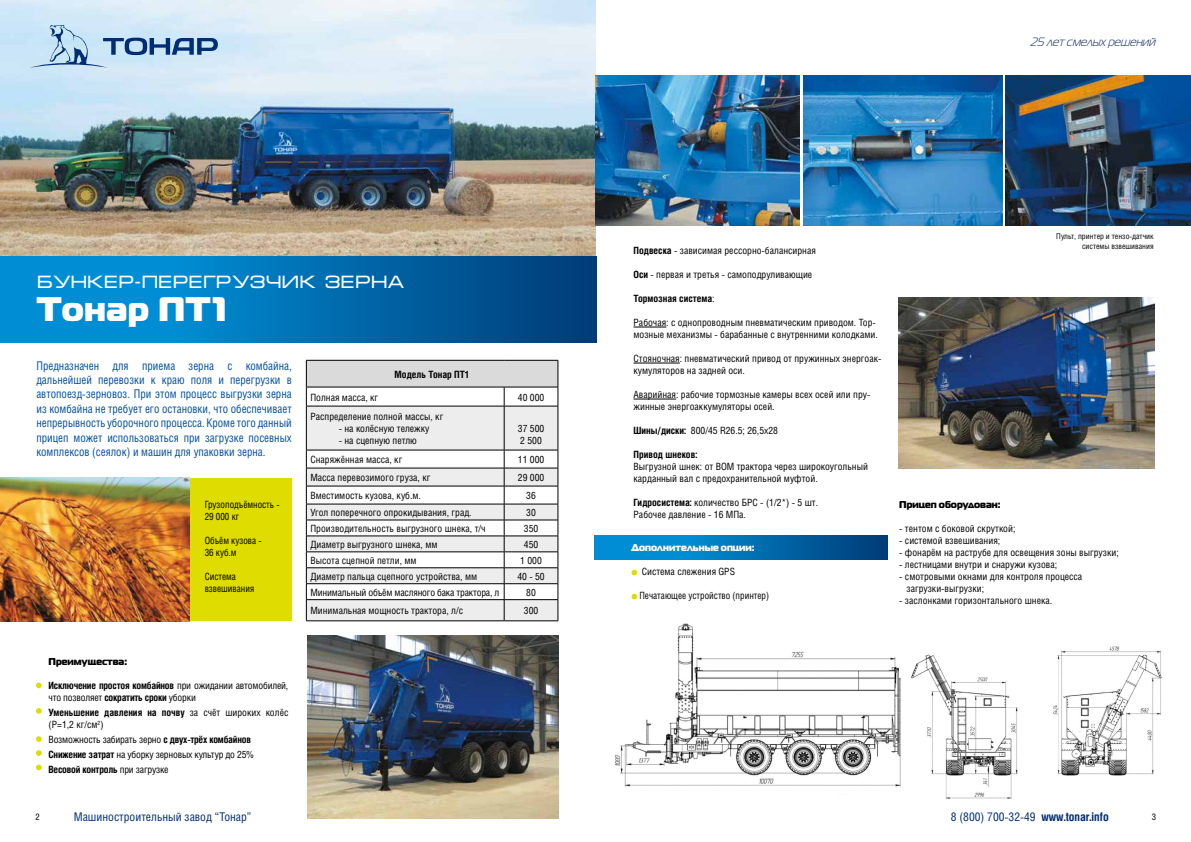
<style>
.page{position:relative;width:1191px;height:842px;background:#fff}
.page>*{position:absolute;margin:0;border:0;box-sizing:border-box;transform-origin:0 0}
.t1{font:34px "Magistral Black C";letter-spacing:.02em;color:#fff}
.t2{font:18px "Micra C";color:#fff}
.t3{font:12px/14.4px "Helios Cond";color:#004f9f;text-align:justify;scale:.94 1}
.t4{font:12px "Helios Cond";color:#002d73}
.t5{font:italic 12px "Magistral C";color:#1f3664}
.t6{font:10px/12px "Helios Cond";color:#000}
.t7{font:10px/14.8px "Helios Cond";letter-spacing:-.02em;color:#000}
.t8{font:10px/12px "Helios Cond";color:#000;scale:.94 1}
.t9{font:700 10px "Helios Cond";color:#000}
.t10{font:10px "Magistral Black C";color:#000;scale:.94 1}
.t11{font:10px "Magistral Black C";color:#fff;scale:.94 1}
.t12{font:9px "Helios Cond";color:#000}
.t13{font:8px/9.6px "Helios Cond";color:#000;text-align:right}
.s1{font-weight:700}
.s2{font-weight:400}
</style>
<div class="page">
<img style="left:0;top:0;width:595px;height:256px">
<img style="left:911px;top:646px;width:251px;height:153px">
<svg style="left:0;top:256px;width:596px;height:86px;background:#006fb2"></svg>
<div style="left:0;top:478px;width:292px;height:142px;background:#dedc00"></div>
<div style="left:306px;top:360px;width:252px;height:27px;background:#dadada"></div>
<svg style="left:307px;top:388px;width:251px;height:18px"></svg>
<svg style="left:307px;top:407px;width:251px;height:214px;fill:#ededed"></svg>
<hr style="left:306px;top:360px;width:198px;height:1px;background:#000">
<hr style="left:504px;top:360px;width:54px;height:1px;background:#000">
<hr style="left:306px;top:387px;width:198px;height:1px;background:#000">
<svg style="left:306px;top:361px;width:1px;height:45px"></svg>
<hr style="left:504px;top:387px;width:54px;height:1px;background:#000">
<svg style="left:504px;top:387px;width:1px;height:19px"></svg>
<svg style="left:558px;top:361px;width:1px;height:45px"></svg>
<hr style="left:306px;top:406px;width:198px;height:1px;background:#000">
<hr style="left:306px;top:406px;width:1px;height:44px;background:#000">
<hr style="left:504px;top:406px;width:54px;height:1px;background:#000">
<hr style="left:504px;top:406px;width:1px;height:44px;background:#000">
<hr style="left:558px;top:406px;width:1px;height:44px;background:#000">
<hr style="left:306px;top:450px;width:198px;height:1px;background:#000">
<hr style="left:504px;top:450px;width:54px;height:1px;background:#000">
<hr style="left:306px;top:468px;width:198px;height:1px;background:#000">
<hr style="left:504px;top:468px;width:54px;height:1px;background:#000">
<hr style="left:306px;top:486px;width:198px;height:1px;background:#000">
<hr style="left:504px;top:486px;width:54px;height:1px;background:#000">
<hr style="left:306px;top:504px;width:198px;height:1px;background:#000">
<hr style="left:504px;top:504px;width:54px;height:1px;background:#000">
<hr style="left:306px;top:520px;width:198px;height:1px;background:#000">
<hr style="left:504px;top:520px;width:54px;height:1px;background:#000">
<hr style="left:306px;top:536px;width:198px;height:1px;background:#000">
<hr style="left:504px;top:536px;width:54px;height:1px;background:#000">
<hr style="left:306px;top:552px;width:198px;height:1px;background:#000">
<hr style="left:504px;top:552px;width:54px;height:1px;background:#000">
<hr style="left:306px;top:567px;width:198px;height:1px;background:#000">
<hr style="left:504px;top:567px;width:54px;height:1px;background:#000">
<hr style="left:306px;top:583px;width:198px;height:1px;background:#000">
<hr style="left:504px;top:583px;width:54px;height:1px;background:#000">
<hr style="left:306px;top:599px;width:198px;height:1px;background:#000">
<svg style="left:306px;top:450px;width:1px;height:171px"></svg>
<hr style="left:504px;top:599px;width:54px;height:1px;background:#000">
<svg style="left:504px;top:450px;width:1px;height:171px"></svg>
<svg style="left:558px;top:450px;width:1px;height:171px"></svg>
<hr style="left:306px;top:621px;width:198px;height:1px;background:#000">
<hr style="left:504px;top:621px;width:54px;height:1px;background:#000">
<hr style="left:633px;top:327px;width:33px;height:1px;background:#000">
<hr style="left:633px;top:363px;width:47px;height:1px;background:#000">
<hr style="left:633px;top:399px;width:43px;height:1px;background:#000">
<img style="left:803px;top:76px;width:199px;height:149px">
<img style="left:595px;top:76px;width:205px;height:149px">
<img style="left:1006px;top:76px;width:185px;height:149px">
<img style="left:898px;top:297px;width:257px;height:171px">
<img style="left:615px;top:623px;width:286px;height:164px">
<svg style="left:594px;top:536px;width:293px;height:23px;background:#0070b3"></svg>
<svg style="left:631px;top:570px;width:6px;height:5px"></svg>
<svg style="left:631px;top:594px;width:6px;height:5px"></svg>
<img style="left:307px;top:635px;width:251px;height:183px">
<svg style="left:36px;top:683px;width:6px;height:5px"></svg>
<svg style="left:36px;top:736px;width:6px;height:6px"></svg>
<svg style="left:36px;top:750px;width:6px;height:6px"></svg>
<svg style="left:36px;top:708px;width:6px;height:6px"></svg>
<svg style="left:36px;top:765px;width:6px;height:5px"></svg>
<img style="left:0;top:478px;width:189px;height:144px">
<svg style="left:30px;top:25px;width:188px;height:43px;background:#acc8e2"></svg>
<h2 class="t2" style="left:37px;top:274px;width:369px">бункер-перегрузчик зерна</h2>
<h1 class="t1" style="left:37px;top:286px;width:191px">Тонар ПТ1</h1>
<p class="t3" style="left:36px;top:358px;width:273px">Предназначен для приема зерна с комбайна, дальнейшей перевозки к краю поля и перегрузки в автопоезд-зерновоз. При этом процесс выгрузки зерна из комбайна не требует его остановки, что обеспечивает непрерывность уборочного процесса. Кроме того данный прицеп может использоваться при загрузке посевных комплексов (сеялок) и машин для упаковки зерна.</p>
<p class="t9" style="left:395px;top:368px;width:76px">Модель Тонар ПТ1</p>
<p class="t6" style="left:310px;top:391px;width:69px">Полная масса, кг</p>
<p class="t6" style="left:518px;top:391px;width:28px">40 000</p>
<p class="t6" style="left:310px;top:410px;width:134px">Распределение полной массы, кг</p>
<p class="t6" style="left:339px;top:422px;width:92px">- на колёсную тележку</p>
<p class="t6" style="left:339px;top:434px;width:80px">- на сцепную петлю</p>
<p class="t6" style="left:518px;top:422px;width:28px">37 500<br>2 500</p>
<p class="t6" style="left:310px;top:453px;width:93px">Снаряжённая масса, кг</p>
<p class="t6" style="left:518px;top:453px;width:28px">11 000</p>
<p class="t6" style="left:310px;top:471px;width:122px">Масса перевозимого груза, кг</p>
<p class="t6" style="left:518px;top:471px;width:28px">29 000</p>
<p class="t6" style="left:310px;top:489px;width:112px">Вместимость кузова, куб.м.</p>
<p class="t6" style="left:526px;top:489px;width:11px">36</p>
<p class="t6" style="left:310px;top:506px;width:163px">Угол поперечного опрокидывания, град.</p>
<p class="t6" style="left:526px;top:506px;width:11px">30</p>
<p class="t6" style="left:310px;top:522px;width:177px">Производительность выгрузного шнека, т/ч</p>
<p class="t6" style="left:524px;top:522px;width:16px">350</p>
<p class="t6" style="left:310px;top:538px;width:129px">Диаметр выгрузного шнека, мм</p>
<p class="t6" style="left:524px;top:538px;width:16px">450</p>
<p class="t6" style="left:310px;top:554px;width:108px">Высота сцепной петли, мм</p>
<p class="t6" style="left:520px;top:554px;width:23px">1 000</p>
<p class="t6" style="left:310px;top:570px;width:168px">Диаметр пальца сцепного устройства, мм</p>
<p class="t6" style="left:517px;top:570px;width:29px">40 - 50</p>
<p class="t7" style="left:310px;top:584px;width:190px">Минимальный объём масляного бака трактора, л</p>
<p class="t6" style="left:526px;top:586px;width:11px">80</p>
<p class="t6" style="left:310px;top:604px;width:154px">Минимальная мощность трактора, л/с</p>
<p class="t6" style="left:524px;top:604px;width:16px">300</p>
<p class="t8" style="left:205px;top:498px;width:81px">Грузоподъёмность -<br>29 000 кг</p>
<p class="t8" style="left:205px;top:534px;width:62px">Объём кузова -<br>36 куб.м</p>
<p class="t8" style="left:205px;top:570px;width:54px">Система взвешивания</p>
<p class="t10" style="left:49px;top:655px;width:85px">Преимущества:</p>
<p class="t7" style="left:49px;top:679px;width:241px;line-height:12px"><span class="s1">Исключение простоя комбайнов</span> при ожидании автомобилей, что позволяет <span class="s1">сократить сроки</span> уборки</p>
<p class="t6" style="left:49px;top:706px;width:241px"><span class="s1">Уменьшение давления на почву</span> за счёт широких колёс (P=1,2 кг/см<sup>2</sup>)</p>
<p class="t7" style="left:49px;top:732px;width:207px">Возможность забирать зерно <span class="s1">с двух-трёх комбайнов<br>Снижение затрат</span> на уборку зерновых культур до 25%<br><span class="s1">Весовой контроль</span> при загрузке</p>
<p class="t5" style="left:1029px;top:36px;width:130px">25 летсмелыхрешений</p>
<p class="t13" style="left:1056px;top:231px;width:99px">Пульт, принтер и тензо-датчик системы взвешивания</p>
<p class="t6" style="left:633px;top:244px;width:184px"><span class="s1">Подвеска</span> - зависимая рессорно-балансирная</p>
<p class="t6" style="left:633px;top:268px;width:180px"><span class="s1">Оси</span> - первая и третья - самоподруливающие</p>
<p class="t9" style="left:633px;top:293px;width:82px">Тормозная система<span class="s2">:</span></p>
<p class="t6" style="left:633px;top:316px;width:246px">Рабочая: с однопроводным пневматическим приводом. Тор&shy;мозные механизмы - барабанные с внутренними колодками.</p>
<p class="t6" style="left:633px;top:352px;width:249px">Стояночная: пневматический привод от пружинных энергоак&shy;кумуляторов на задней оси.</p>
<p class="t6" style="left:633px;top:388px;width:238px">Аварийная: рабочие тормозные камеры всех осей или пру&shy;жинные энергоаккумуляторы осей.</p>
<p class="t6" style="left:633px;top:424px;width:146px"><span class="s1">Шины/диски:</span> 800/45 R26.5; 26,5х28</p>
<p class="t9" style="left:633px;top:449px;width:65px">Привод шнеков:</p>
<p class="t6" style="left:633px;top:460px;width:236px">Выгрузной шнек: от ВОМ трактора через широкоугольный карданный вал с предохранительной муфтой.</p>
<p class="t6" style="left:633px;top:496px;width:186px"><span class="s1">Гидросистема:</span> количество БРС - (1/2*) - 5 шт.<br>Рабочее давление - 16 МПа.</p>
<p class="t10" style="left:899px;top:498px;width:109px">Прицеп оборудован:</p>
<p class="t6" style="left:899px;top:523px;width:118px">- тентом с боковой скруткой;</p>
<p class="t6" style="left:899px;top:535px;width:103px">- системой взвешивания;</p>
<p class="t6" style="left:899px;top:547px;width:221px">- фонарём на раструбе для освещения зоны выгрузки;</p>
<p class="t6" style="left:899px;top:559px;width:159px">- лестницами внутри и снаружи кузова;</p>
<p class="t6" style="left:906px;top:571px;width:177px;text-indent:-7px">- смотровыми окнами для контроля процесса загрузки-выгрузки;</p>
<p class="t6" style="left:899px;top:595px;width:154px">- заслонками горизонтального шнека.</p>
<p class="t11" style="left:631px;top:541px;width:133px">Дополнительные опции:</p>
<p class="t6" style="left:641px;top:566px;width:95px">Система слежения GPS</p>
<p class="t8" style="left:639px;top:590px;width:139px">Печатающее устройство (принтер)</p>
<p class="t12" style="left:35px;top:811px;width:6px">2</p>
<p class="t4" style="left:74px;top:809px;width:179px">Машиностроительный завод “Тонар”</p>
<p class="t12" style="left:1151px;top:811px;width:6px">3</p>
<p class="t4" style="left:950px;top:809px;width:159px">8 (800) 700-32-49 <span class="s1">www.tonar.info</span></p>
</div>
